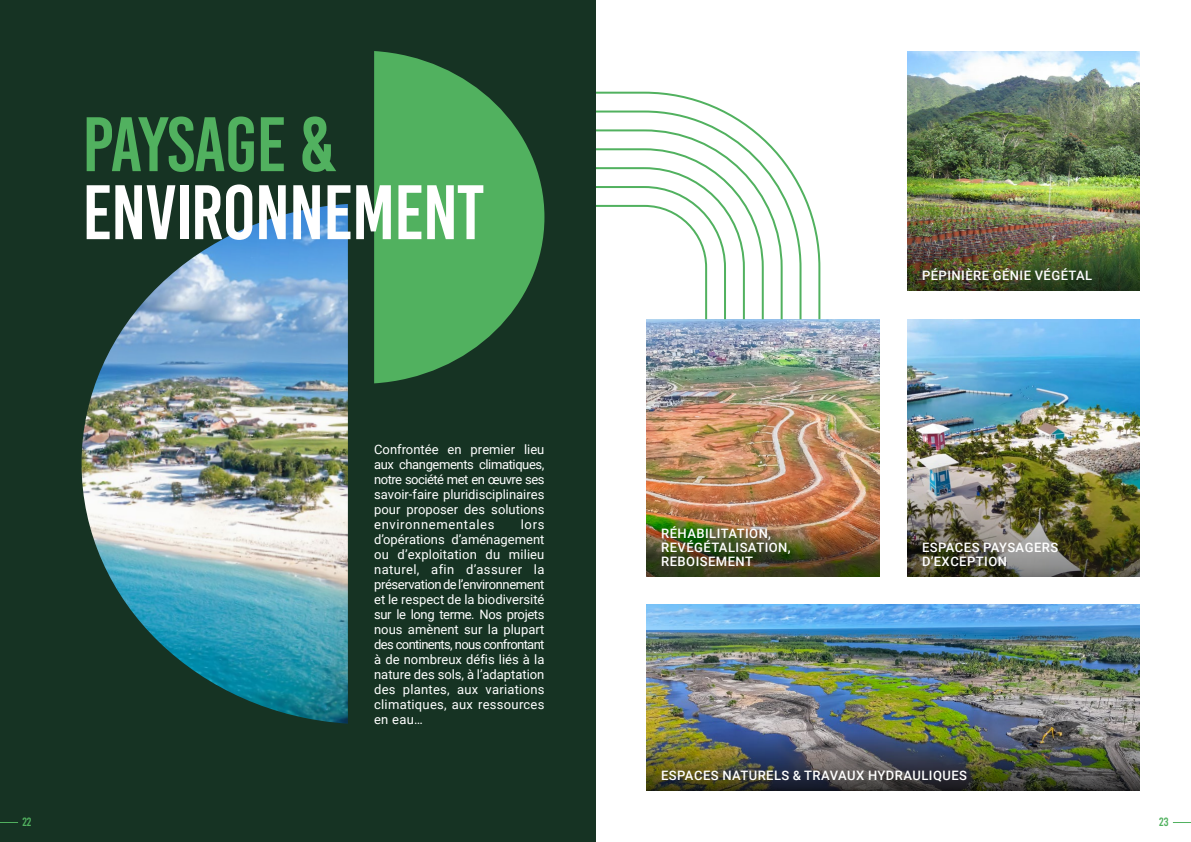
<style>
.page{position:relative;width:1191px;height:842px;background:#fff}
.page>*{position:absolute;margin:0;border:0;box-sizing:border-box;transform-origin:0 0}
.t1{font:77px "Bebas Kai";letter-spacing:-.015em;color:#fff}
.t2{font:77px "Bebas Kai";letter-spacing:-.015em;color:#51b15f}
.t3{font:13px/15px "Roboto";letter-spacing:.02em;color:#fff;text-align:justify}
.t4{font:500 13px/14px "Roboto";letter-spacing:.035em;color:#fff}
.t5{font:12px "Bebas Kai";color:#51b15f}
</style>
<div class="page">
<img style="left:646px;top:604px;width:494px;height:129px">
<img style="left:907px;top:319px;width:233px;height:121px">
<img style="left:907px;top:51px;width:233px;height:163px">
<img style="left:646px;top:319px;width:233px;height:199px">
<svg style="left:595px;top:91px;width:226px;height:230px"></svg>
<div style="left:0;top:0;width:595px;height:842px;background:#163323"></div>
<svg style="left:374px;top:51px;width:170px;height:332px;fill:#51b15f"></svg>
<img style="left:82px;top:204px;width:266px;height:520px">
<img style="left:646px;top:733px;width:494px;height:58px">
<img style="left:907px;top:214px;width:233px;height:77px">
<img style="left:907px;top:440px;width:233px;height:136px">
<img style="left:646px;top:518px;width:233px;height:58px">
<svg style="left:1172px;top:822px;width:19px;height:1px"></svg>
<svg style="left:0;top:822px;width:18px;height:1px"></svg>
<h1 class="t2" style="left:82px;top:103px;width:255px">PAYSAGE &amp;</h1>
<h1 class="t1" style="left:82px;top:171px;width:403px">ENVIRONNEMENT</h1>
<p class="t3" style="left:374px;top:441px;width:172px">Confrontée en premier lieu aux changements climatiques, notre société met en œuvre ses savoir-faire pluridisciplinaires pour proposer des solutions environnementales</p>
<p class="t3" style="left:374px;top:516px;width:172px;text-indent:147px">lors d’opérations d’aménagement ou d’exploitation du milieu naturel, afin d’assurer la préservation de l’environnement et le respect de la biodiversité sur le long terme. Nos projets nous amènent sur la plupart des continents, nous confrontant à de nombreux défis liés à la nature des sols, à l’adaptation des plantes, aux variations climatiques, aux ressources en eau…</p>
<p class="t4" style="left:661px;top:526px;width:131px">RÉHABILITATION,<br>REVÉGÉTALISATION,<br>REBOISEMENT</p>
<p class="t4" style="left:922px;top:268px;width:172px">PÉPINIÈRE GÉNIE VÉGÉTAL</p>
<p class="t4" style="left:922px;top:540px;width:138px">ESPACES PAYSAGERS<br>D’EXCEPTION</p>
<p class="t4" style="left:661px;top:768px;width:307px">ESPACES NATURELS &amp; TRAVAUX HYDRAULIQUES</p>
<p class="t5" style="left:22px;top:816px;width:11px">22</p>
<p class="t5" style="left:1159px;top:816px;width:11px">23</p>
</div>
